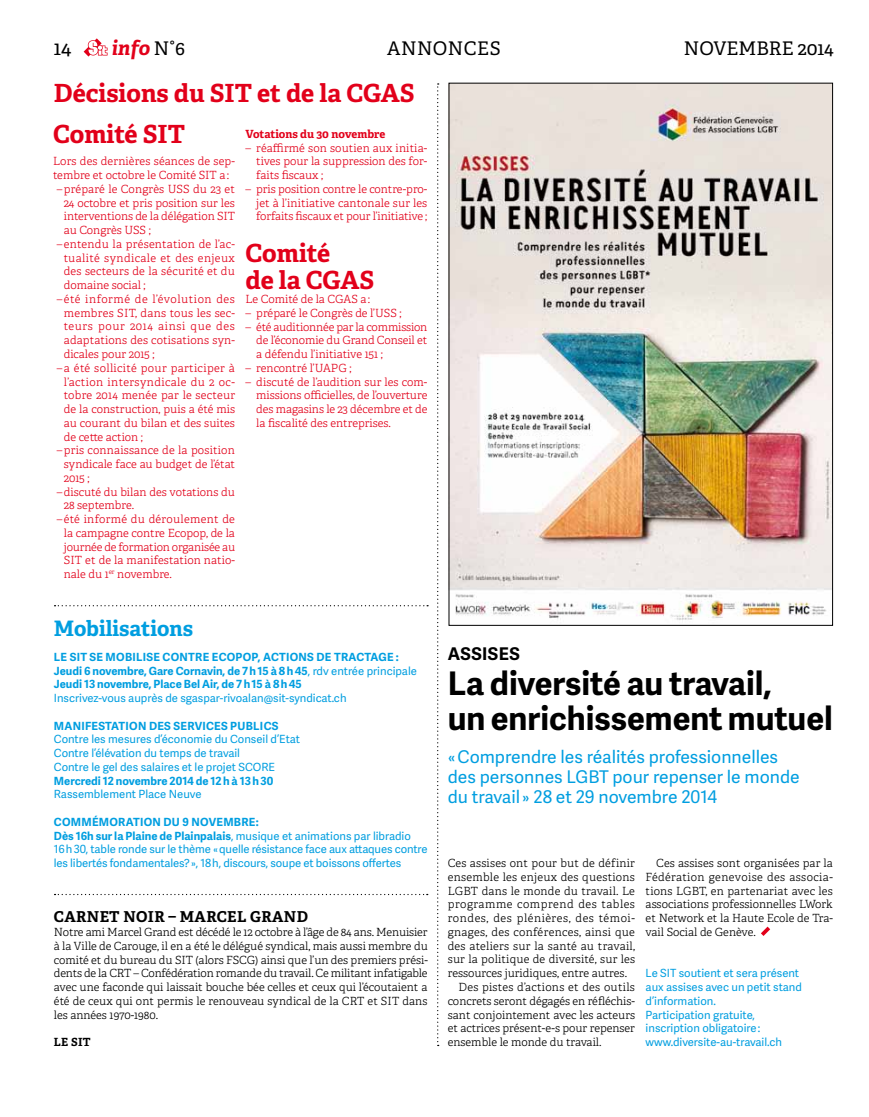
<style>
.page{position:relative;width:869px;height:1117px;background:#fff}
.page>*{position:absolute;margin:0;border:0;box-sizing:border-box;transform-origin:0 0}
.t1{font:700 32.5px/35px "Adelle Sans";color:#000}
.t2{font:700 25px/27.5px "Adelle";letter-spacing:-.005em;color:#e2001a}
.t3{font:700 21.25px "Adelle";color:#009ee0}
.t4{font:italic 700 20px "Adelle";color:#e2001a}
.t5{font:20px "Adelle";color:#000}
.t6{font:18.75px "Adelle";color:#000}
.t7{font:17.5px/20px "Adelle Sans";color:#009ee0}
.t8{font:700 17.5px "Adelle Sans";color:#000}
.t9{font:700 15px "Adelle";letter-spacing:.025em;color:#000}
.t10{font:300 11.25px/13.8px "Adelle";color:#e2001a;text-align:justify}
.t11{font:300 11.25px/13.8px "Adelle";letter-spacing:.01em;color:#000;text-align:justify}
.t12{font:11.25px/13.8px "Adelle Sans";color:#009ee0}
.t13{font:700 11.25px/13.8px "Adelle Sans";letter-spacing:.025em;color:#009ee0}
.t14{font:300 11.25px "Adelle";letter-spacing:.02em;color:#e2001a}
.t15{font:300 11.25px "Adelle";letter-spacing:.025em;color:#e2001a}
.t16{font:300 11.25px "Adelle";letter-spacing:.04em;color:#e2001a}
.t17{font:700 11.25px "Adelle Sans";color:#009ee0}
.t18{font:300 11.25px "Adelle";letter-spacing:.03em;color:#000}
.t19{font:300 11.25px "Adelle";letter-spacing:.035em;color:#e2001a}
.t20{font:300 11.25px "Adelle";letter-spacing:.05em;color:#000}
.t21{font:300 11.25px "Adelle";letter-spacing:.05em;color:#e2001a}
.t22{font:300 11.25px "Adelle";letter-spacing:.045em;color:#000}
.t23{font:300 11.25px "Adelle";letter-spacing:.055em;color:#e2001a}
.t24{font:700 11.25px "Adelle";color:#e2001a}
.t25{font:700 11.25px "Adelle";color:#000}
.s1{font-weight:400;font-style:normal;font-size:18.75px;color:#000}
.s2{font-weight:400}
.s3{font-weight:700}
</style>
<div class="page">
<svg style="left:437px;top:83px;width:1px;height:962px"></svg>
<img style="left:450px;top:85px;width:380px;height:535px">
<svg style="left:54px;top:605px;width:374px;height:1px"></svg>
<svg style="left:761px;top:926px;width:8px;height:9px"></svg>
<svg style="left:84px;top:38px;width:23px;height:19px"></svg>
<h3 class="t5" style="left:54px;top:36px;width:19px">14</h3>
<h3 class="t4" style="left:111px;top:36px;width:75px">info <span class="s1">N°6</span></h3>
<h3 class="t6" style="left:683px;top:37px;width:151px">NOVEMBRE 2014</h3>
<h2 class="t2" style="left:54px;top:79px;width:310px">Décisions du SIT et de la CGAS</h2>
<h3 class="t6" style="left:387px;top:37px;width:30px">ANNON</h3>
<h3 class="t6" style="left:463px;top:37px;width:38px">CES</h3>
<h2 class="t2" style="left:53px;top:120px;width:133px">Comité SIT</h2>
<p class="t10" style="left:53px;top:155px;width:183px">Lors des dernières séances de sep-</p>
<p class="t10" style="left:53px;top:168px;width:177px">tembre et octobre le Comité SIT a:</p>
<p class="t10" style="left:57px;top:182px;width:179px">–préparé le Congrès USS du 23 et</p>
<p class="t10" style="left:64px;top:196px;width:172px">24 octobre et pris position sur les</p>
<p class="t10" style="left:64px;top:210px;width:173px">interventions de la délégation SIT</p>
<p class="t10" style="left:64px;top:223px;width:88px">au Congrès USS ;</p>
<p class="t15" style="left:57px;top:237px;width:180px">–entendu la présentation de l’ac-</p>
<p class="t16" style="left:64px;top:251px;width:172px">tualité syndicale et des enjeux</p>
<p class="t14" style="left:64px;top:264px;width:172px">des secteurs de la sécurité et du</p>
<p class="t10" style="left:64px;top:278px;width:83px">domaine social ;</p>
<p class="t21" style="left:57px;top:292px;width:180px">–été informé de l’évolution des</p>
<p class="t14" style="left:64px;top:306px;width:172px">membres SIT, dans tous les sec-</p>
<p class="t23" style="left:64px;top:319px;width:172px">teurs pour 2014 ainsi que des</p>
<p class="t10" style="left:64px;top:333px;width:172px">adaptations des cotisations syn-</p>
<p class="t10" style="left:64px;top:347px;width:92px">dicales pour 2015 ;</p>
<p class="t19" style="left:57px;top:361px;width:180px">–a été sollicité pour participer à</p>
<p class="t16" style="left:64px;top:374px;width:172px">l’action intersyndicale du 2 oc-</p>
<p class="t15" style="left:64px;top:388px;width:173px">tobre 2014 menée par le secteur</p>
<p class="t10" style="left:64px;top:402px;width:173px">de la construction, puis a été mis</p>
<p class="t10" style="left:64px;top:416px;width:172px">au courant du bilan et des suites</p>
<p class="t10" style="left:64px;top:430px;width:81px">de cette action ;</p>
<p class="t14" style="left:57px;top:443px;width:180px">–pris connaissance de la position</p>
<p class="t10" style="left:64px;top:457px;width:173px">syndicale face au budget de l’état</p>
<p class="t10" style="left:64px;top:471px;width:27px">2015 ;</p>
<p class="t10" style="left:57px;top:485px;width:180px">–discuté du bilan des votations du</p>
<p class="t10" style="left:64px;top:498px;width:72px">28 septembre.</p>
<p class="t15" style="left:57px;top:512px;width:180px">–été informé du déroulement de</p>
<p class="t10" style="left:64px;top:526px;width:172px">la campagne contre Ecopop, de la</p>
<p class="t10" style="left:64px;top:540px;width:173px">journée de formation organisée au</p>
<p class="t10" style="left:64px;top:553px;width:172px">SIT et de la manifestation natio-</p>
<p class="t10" style="left:64px;top:567px;width:109px">nale du 1<sup>er</sup> novembre.</p>
<p class="t24" style="left:245px;top:127px;width:141px">Votations du 30 novembre</p>
<p class="t10" style="left:256px;top:141px;width:172px;text-indent:-11px">– réaffirmé son soutien aux initia&shy;tives pour la suppression des for&shy;faits fiscaux ;</p>
<p class="t10" style="left:256px;top:182px;width:172px;text-indent:-11px">– pris position contre le contre-pro&shy;jet à l’initiative cantonale sur les forfaits fiscaux et pour l’initiative ;</p>
<h2 class="t2" style="left:245px;top:239px;width:86px">Comité de la CGAS</h2>
<p class="t10" style="left:245px;top:292px;width:126px">Le Comité de la CGAS a:</p>
<p class="t10" style="left:245px;top:306px;width:157px">– préparé le Congrès de l’USS ;</p>
<p class="t10" style="left:256px;top:320px;width:172px;text-indent:-11px">– été auditionnée par la commission de l’économie du Grand Conseil et a défendu l’initiative 151 ;</p>
<p class="t10" style="left:245px;top:361px;width:107px">– rencontré l’UAPG ;</p>
<p class="t10" style="left:256px;top:375px;width:173px;text-indent:-11px">– discuté de l’audition sur les com&shy;missions officielles, de l’ouverture des magasins le 23 décembre et de la fiscalité des entreprises.</p>
<h3 class="t3" style="left:54px;top:614px;width:141px">Mobilisations</h3>
<p class="t13" style="left:54px;top:649px;width:364px">Le SIT se mobilise contre Ecopop, Actions de tractage :<br>Jeudi 6 novembre, Gare Cornavin, de 7 h 15 à 8 h 45<span class="s2">, rdv entrée principale<br></span>Jeudi 13 novembre, Place Bel Air, de 7 h 15 à 8 h 45</p>
<p class="t12" style="left:54px;top:690px;width:294px">Inscrivez-vous auprès de sgaspar-rivoalan@sit-syndicat.ch</p>
<p class="t13" style="left:54px;top:718px;width:225px">Manifestation des services publics</p>
<p class="t12" style="left:54px;top:732px;width:247px">Contre les mesures d’économie du Conseil d’Etat<br>Contre l’élévation du temps de travail<br>Contre le gel des salaires et le projet SCORE</p>
<p class="t17" style="left:54px;top:772px;width:221px">Mercredi 12 novembre 2014 de 12 h à 13 h 30</p>
<p class="t12" style="left:54px;top:787px;width:149px">Rassemblement Place Neuve</p>
<p class="t12" style="left:54px;top:814px;width:375px"><span class="s3">Commémoration du 9 novembre:<br>Dès 16h sur la Plaine de Plainpalais</span>, musique et animations par libradio<br>16 h 30, table ronde sur le thème « quelle résistance face aux attaques contre les libertés fondamentales? », 18 h, discours, soupe et boissons offertes</p>
<h3 class="t9" style="left:54px;top:907px;width:243px">Carnet noir – Marcel Grand</h3>
<p class="t11" style="left:54px;top:925px;width:375px">Notre ami Marcel Grand est décédé le 12 octobre à l’âge de 84 ans. Menuisier à la Ville de Carouge, il en a été le délégué syndical, mais aussi membre du comité et du bureau du SIT (alors FSCG) ainsi que l’un des premiers prési&shy;dents de la CRT – Confédération romande du travail. Ce militant infatigable avec une faconde qui laissait bouche bée celles et ceux qui l’écoutaient a été de ceux qui ont permis le renouveau syndical de la CRT et SIT dans les années 1970-1980.</p>
<p class="t25" style="left:54px;top:1034px;width:38px">Le SIT</p>
<h3 class="t8" style="left:447px;top:641px;width:13px">Ass</h3>
<h3 class="t8" style="left:482px;top:641px;width:18px">ises</h3>
<h1 class="t1" style="left:447px;top:664px;width:386px">La diversité au travail,<br>un enrichissement mutuel</h1>
<h3 class="t7" style="left:447px;top:745px;width:353px">« Comprendre les réalités professionnelles des personnes LGBT pour repenser le monde du travail » 28 et 29 novembre 2014</h3>
<p class="t11" style="left:447px;top:856px;width:189px">Ces assises ont pour but de définir</p>
<p class="t11" style="left:447px;top:870px;width:189px">ensemble les enjeux des questions</p>
<p class="t11" style="left:447px;top:883px;width:189px">LGBT dans le monde du travail. Le</p>
<p class="t22" style="left:447px;top:897px;width:189px">programme comprend des tables</p>
<p class="t20" style="left:447px;top:911px;width:189px">rondes, des plénières, des témoi-</p>
<p class="t18" style="left:447px;top:924px;width:189px">gnages, des conférences, ainsi que</p>
<p class="t11" style="left:447px;top:938px;width:189px">des ateliers sur la santé au travail,</p>
<p class="t11" style="left:447px;top:952px;width:189px">sur la politique de diversité, sur les</p>
<p class="t11" style="left:447px;top:966px;width:181px">ressources juridiques, entre autres.</p>
<p class="t11" style="left:458px;top:980px;width:178px">Des pistes d’actions et des outils</p>
<p class="t11" style="left:447px;top:993px;width:189px">concrets seront dégagés en réfléchis-</p>
<p class="t11" style="left:447px;top:1007px;width:189px">sant conjointement avec les acteurs</p>
<p class="t11" style="left:447px;top:1021px;width:189px">et actrices présent-e-s pour repenser</p>
<p class="t11" style="left:447px;top:1035px;width:155px">ensemble le monde du travail.</p>
<p class="t11" style="left:645px;top:856px;width:189px;text-indent:11px">Ces assises sont organisées par la Fédération genevoise des associa&shy;tions LGBT, en partenariat avec les associations professionnelles LWork et Network et la Haute Ecole de Tra&shy;vail Social de Genève.</p>
<p class="t12" style="left:645px;top:965px;width:158px">Le SIT soutient et sera présent aux assises avec un petit stand d’information.<br>Participation gratuite, inscription obligatoire : www.diversite-au-travail.ch</p>
</div>
